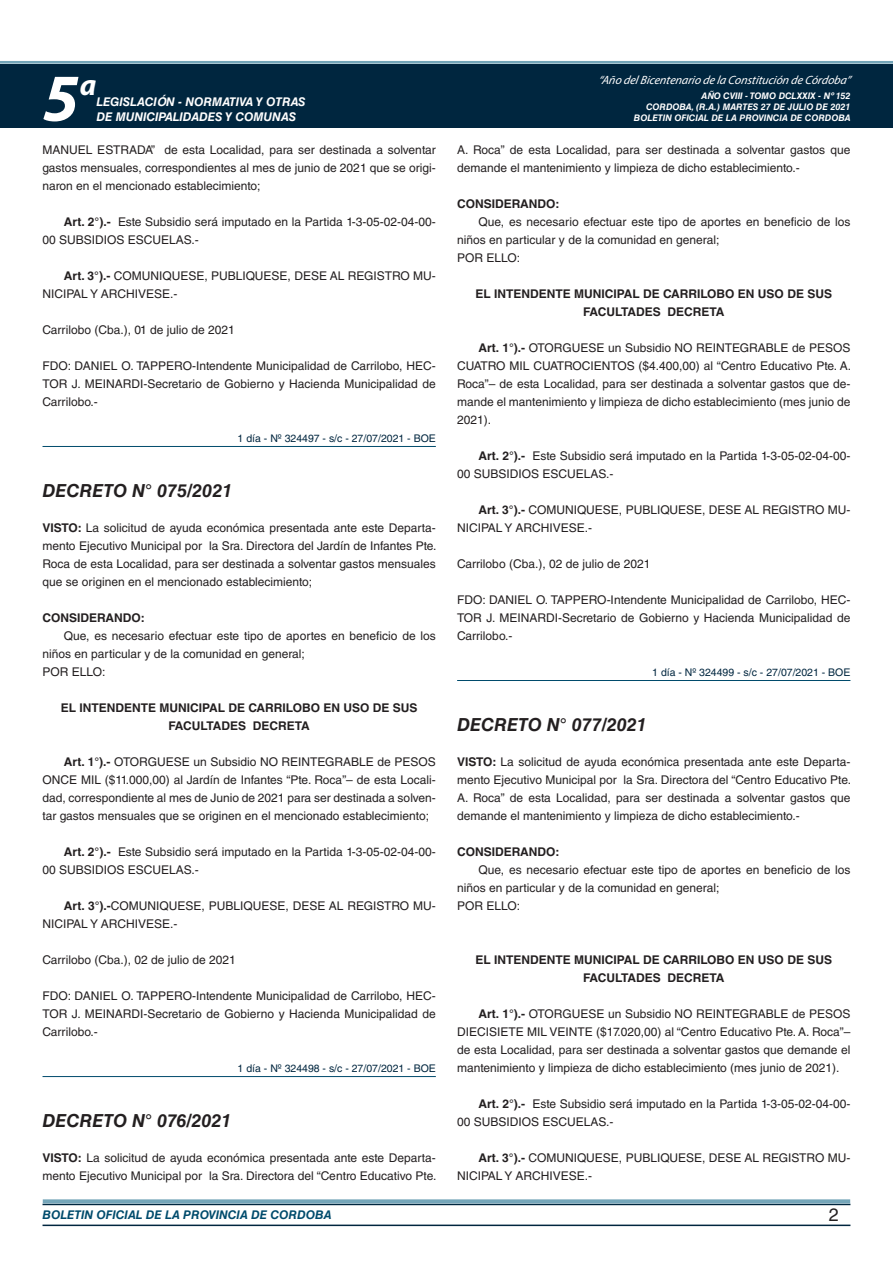
<style>
.page{position:relative;width:893px;height:1263px;background:#fff}
.page>*{position:absolute;margin:0;border:0;box-sizing:border-box;transform-origin:0 0}
.t1{font:italic 700 67.5px "Myriad Pro";color:#fff}
.t2{font:italic 700 30px "Myriad Pro";color:#fff}
.t3{font:italic 700 18px "Helvetica LT Std";color:#231f20}
.t4{font:18px "Helvetica LT Std";color:#231f20}
.t5{font:12px/18px "Helvetica LT Std";color:#231f20}
.t6{font:700 12px "Helvetica LT Std";color:#231f20}
.t7{font:italic 700 12px "Helvetica LT Std";color:#fff}
.t8{font:italic 12px "Myriad Pro";color:#fff}
.t9{font:italic 700 12px "Helvetica LT Std";color:#004b6c}
.t10{font:10.5px "Helvetica LT Std";color:#00263f}
.t11{font:italic 700 9px/10.8px "Helvetica LT Std";color:#fff;text-align:right}
.s1{font-weight:700}
</style>
<div class="page">
<div style="left:0;top:61px;width:893px;height:6px;background:#fff;opacity:.75"></div>
<div style="left:0;top:64px;width:893px;height:64px;background:#00263f"></div>
<hr style="left:43px;top:1224px;width:807px;height:2px;background:#00263f">
<div style="left:42px;top:1198px;width:809px;height:8px;background:#fff;opacity:.75"></div>
<hr style="left:43px;top:446px;width:393px;height:1px;background:#004b6c">
<hr style="left:43px;top:1076px;width:393px;height:1px;background:#004b6c">
<hr style="left:457px;top:680px;width:393px;height:1px;background:#004b6c">
<h1 class="t1" style="left:43px;top:54px;width:38px">5</h1>
<h2 class="t2" style="left:80px;top:66px;width:18px">a</h2>
<p class="t7" style="left:96px;top:95px;width:211px">LEGISLACIÓN - NORMATIVA Y OTRAS</p>
<p class="t7" style="left:96px;top:109px;width:201px">DE MUNICIPALIDADES Y COMUNAS</p>
<p class="t5" style="left:43px;top:141px;width:395px;text-align:justify">MANUEL ESTRADA” de esta Localidad, para ser destinada a solventar gastos mensuales, correspondientes al mes de junio de 2021 que se origi&shy;naron en el mencionado establecimiento;</p>
<p class="t5" style="left:43px;top:213px;width:395px;text-indent:21px"><span class="s1">ART. 2°).-</span> Este Subsidio será imputado en la Partida 1-3-05-02-04-00-<br>00 SUBSIDIOS ESCUELAS.-</p>
<p class="t5" style="left:43px;top:267px;width:395px;text-indent:21px"><span class="s1">ART. 3°).-</span> COMUNIQUESE, PUBLIQUESE, DESE AL REGISTRO MU-<br>NICIPAL Y ARCHIVESE.-</p>
<p class="t5" style="left:43px;top:321px;width:194px">Carrilobo (Cba.), 01 de julio de 2021</p>
<p class="t5" style="left:43px;top:357px;width:395px;text-align:justify">FDO: DANIEL O. TAPPERO-Intendente Municipalidad de Carrilobo, HEC-TOR J. MEINARDI-Secretario de Gobierno y Hacienda Municipalidad de Carrilobo.-</p>
<p class="t10" style="left:238px;top:432px;width:200px">1 día - Nº 324497 - s/c - 27/07/2021 - BOE</p>
<h3 class="t3" style="left:43px;top:480px;width:191px">DECRETO N° 075/2021</h3>
<p class="t5" style="left:43px;top:519px;width:396px;text-align:justify"><span class="s1">VISTO:</span> La solicitud de ayuda económica presentada ante este Departa&shy;mento Ejecutivo Municipal por la Sra. Directora del Jardín de Infantes Pte.<br>Roca de esta Localidad, para ser destinada a solventar gastos mensuales que se originen en el mencionado establecimiento;</p>
<p class="t6" style="left:43px;top:610px;width:104px">CONSIDERANDO:</p>
<p class="t5" style="left:43px;top:627px;width:395px;text-indent:21px">Que, es necesario efectuar este tipo de aportes en beneficio de los niños en particular y de la comunidad en general;<br>POR ELLO:</p>
<p class="t6" style="left:61px;top:700px;width:292px">EL INTENDENTE MUNICIPAL DE CARRILOBO EN USO</p>
<p class="t6" style="left:373px;top:700px;width:29px">DE SUS</p>
<p class="t6" style="left:169px;top:718px;width:16px">FACULTADES</p>
<p class="t6" style="left:253px;top:718px;width:58px">DECRETA</p>
<p class="t5" style="left:43px;top:753px;width:395px;text-align:justify;text-indent:21px"><span class="s1">ART. 1°).-</span> OTORGUESE un Subsidio NO REINTEGRABLE de PESOS ONCE MIL ($11.000,00) al Jardín de Infantes “Pte. Roca”– de esta Locali&shy;dad, correspondiente al mes de Junio de 2021 para ser destinada a solven&shy;tar gastos mensuales que se originen en el mencionado establecimiento;</p>
<p class="t5" style="left:43px;top:843px;width:395px;text-indent:21px"><span class="s1">ART. 2°).-</span> Este Subsidio será imputado en la Partida 1-3-05-02-04-00-<br>00 SUBSIDIOS ESCUELAS.-</p>
<p class="t5" style="left:43px;top:897px;width:395px;text-indent:21px"><span class="s1">ART. 3°).-</span>COMUNIQUESE, PUBLIQUESE, DESE AL REGISTRO MU-<br>NICIPAL Y ARCHIVESE.-</p>
<p class="t5" style="left:43px;top:951px;width:195px">Carrilobo (Cba.), 02 de julio de 2021</p>
<p class="t5" style="left:43px;top:987px;width:395px;text-align:justify">FDO: DANIEL O. TAPPERO-Intendente Municipalidad de Carrilobo, HEC-TOR J. MEINARDI-Secretario de Gobierno y Hacienda Municipalidad de Carrilobo.-</p>
<p class="t10" style="left:238px;top:1062px;width:200px">1 día - Nº 324498 - s/c - 27/07/2021 - BOE</p>
<h3 class="t3" style="left:43px;top:1110px;width:191px">DECRETO N° 076/2021</h3>
<p class="t5" style="left:43px;top:1149px;width:395px"><span class="s1">VISTO:</span> La solicitud de ayuda económica presentada ante este Departa&shy;mento Ejecutivo Municipal por la Sra. Directora del “Centro Educativo Pte.</p>
<p class="t8" style="left:598px;top:72px;width:254px">“Año delBicentenario de la Constitución de Córdoba”</p>
<p class="t11" style="left:634px;top:91px;width:218px">AÑO CVIII - TOMO DCLXXIX - Nº 152<br>CORDOBA, (R.A.) MARTES 27 DE JULIO DE 2021<br>BOLETIN OFICIAL DE LA PROVINCIA DE CORDOBA</p>
<p class="t5" style="left:457px;top:141px;width:395px">A. Roca” de esta Localidad, para ser destinada a solventar gastos que demande el mantenimiento y limpieza de dicho establecimiento.-</p>
<p class="t6" style="left:457px;top:196px;width:104px">CONSIDERANDO:</p>
<p class="t5" style="left:457px;top:213px;width:395px;text-indent:21px">Que, es necesario efectuar este tipo de aportes en beneficio de los niños en particular y de la comunidad en general;<br>POR ELLO:</p>
<p class="t6" style="left:476px;top:286px;width:292px">EL INTENDENTE MUNICIPAL DE CARRILOBO EN USO</p>
<p class="t6" style="left:787px;top:286px;width:29px">DE SUS</p>
<p class="t6" style="left:583px;top:304px;width:16px">FACULTADES</p>
<p class="t6" style="left:667px;top:304px;width:58px">DECRETA</p>
<p class="t5" style="left:457px;top:339px;width:396px;text-align:justify;text-indent:21px"><span class="s1">ART. 1°).-</span> OTORGUESE un Subsidio NO REINTEGRABLE de PESOS CUATRO MIL CUATROCIENTOS ($4.400,00) al “Centro Educativo Pte. A.<br>Roca”– de esta Localidad, para ser destinada a solventar gastos que de&shy;mande el mantenimiento y limpieza de dicho establecimiento (mes junio de 2021).</p>
<p class="t5" style="left:457px;top:447px;width:395px;text-indent:21px"><span class="s1">ART. 2°).-</span> Este Subsidio será imputado en la Partida 1-3-05-02-04-00-<br>00 SUBSIDIOS ESCUELAS.-</p>
<p class="t5" style="left:457px;top:501px;width:395px;text-indent:21px"><span class="s1">ART. 3°).-</span> COMUNIQUESE, PUBLIQUESE, DESE AL REGISTRO MU-<br>NICIPAL Y ARCHIVESE.-</p>
<p class="t5" style="left:457px;top:555px;width:195px">Carrilobo (Cba.), 02 de julio de 2021</p>
<p class="t5" style="left:457px;top:591px;width:395px;text-align:justify">FDO: DANIEL O. TAPPERO-Intendente Municipalidad de Carrilobo, HEC-TOR J. MEINARDI-Secretario de Gobierno y Hacienda Municipalidad de Carrilobo.-</p>
<p class="t10" style="left:652px;top:666px;width:200px">1 día - Nº 324499 - s/c - 27/07/2021 - BOE</p>
<h3 class="t3" style="left:457px;top:714px;width:191px">DECRETO N° 077/2021</h3>
<p class="t5" style="left:457px;top:753px;width:395px;text-align:justify"><span class="s1">VISTO:</span> La solicitud de ayuda económica presentada ante este Departa&shy;mento Ejecutivo Municipal por la Sra. Directora del “Centro Educativo Pte.<br>A. Roca” de esta Localidad, para ser destinada a solventar gastos que demande el mantenimiento y limpieza de dicho establecimiento.-</p>
<p class="t6" style="left:457px;top:844px;width:104px">CONSIDERANDO:</p>
<p class="t5" style="left:457px;top:861px;width:395px;text-indent:21px">Que, es necesario efectuar este tipo de aportes en beneficio de los niños en particular y de la comunidad en general;<br>POR ELLO:</p>
<p class="t6" style="left:476px;top:952px;width:292px">EL INTENDENTE MUNICIPAL DE CARRILOBO EN USO</p>
<p class="t6" style="left:787px;top:952px;width:29px">DE SUS</p>
<p class="t6" style="left:583px;top:970px;width:16px">FACULTADES</p>
<p class="t6" style="left:667px;top:970px;width:58px">DECRETA</p>
<p class="t5" style="left:457px;top:1005px;width:395px;text-align:justify;text-indent:21px"><span class="s1">ART. 1°).-</span> OTORGUESE un Subsidio NO REINTEGRABLE de PESOS DIECISIETE MIL VEINTE ($17.020,00) al “Centro Educativo Pte. A. Roca”– de esta Localidad, para ser destinada a solventar gastos que demande el mantenimiento y limpieza de dicho establecimiento (mes junio de 2021).</p>
<p class="t5" style="left:457px;top:1095px;width:395px;text-indent:21px"><span class="s1">ART. 2°).-</span> Este Subsidio será imputado en la Partida 1-3-05-02-04-00-<br>00 SUBSIDIOS ESCUELAS.-</p>
<p class="t5" style="left:457px;top:1149px;width:395px;text-indent:21px"><span class="s1">ART. 3°).-</span> COMUNIQUESE, PUBLIQUESE, DESE AL REGISTRO MU-<br>NICIPAL Y ARCHIVESE.-</p>
<p class="t9" style="left:43px;top:1208px;width:290px">BOLETIN OFICIAL DE LA PROVINCIA DE CORDOBA</p>
<h3 class="t4" style="left:829px;top:1204px;width:12px">2</h3>
</div>
